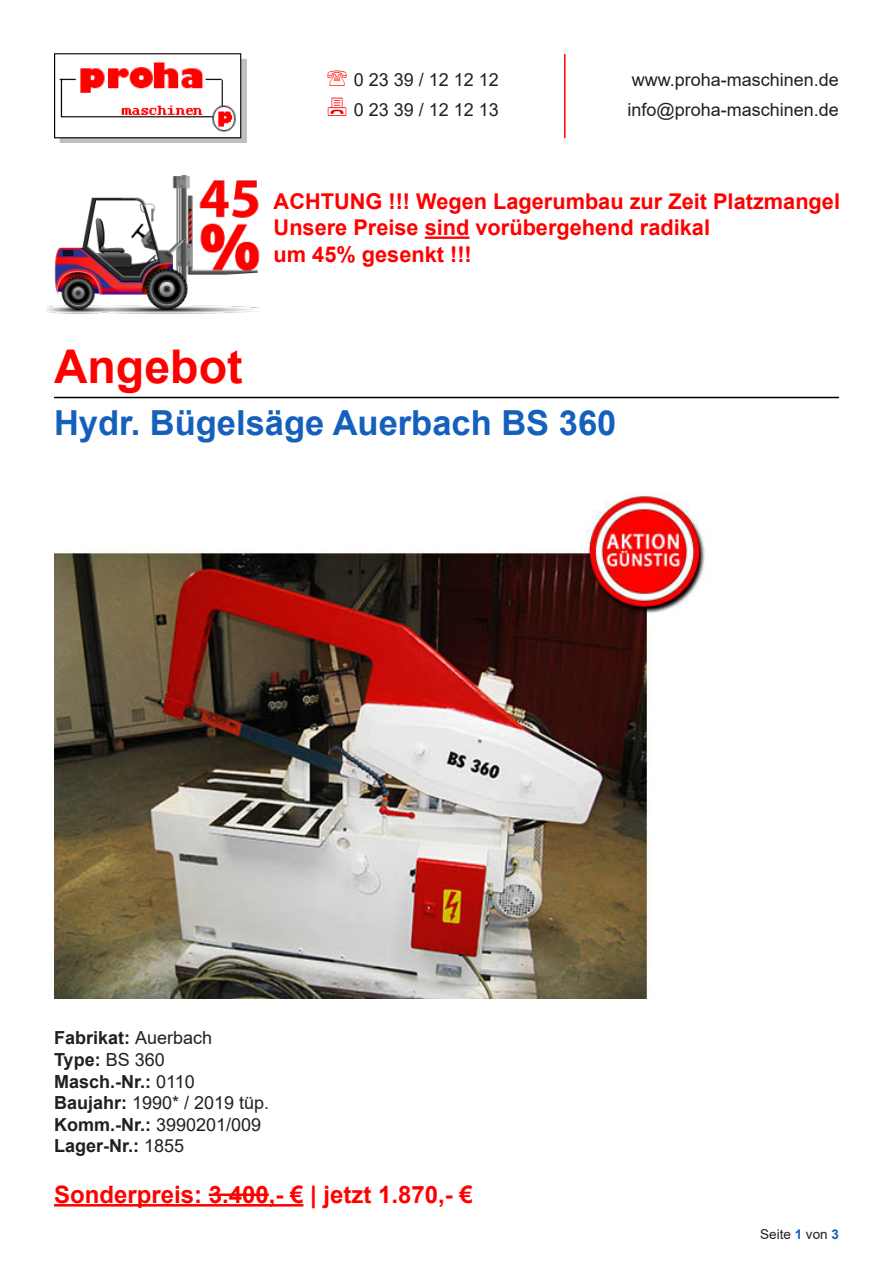
<style>
.page{position:relative;width:893px;height:1263px;background:#fff}
.page>*{position:absolute;margin:0;border:0;box-sizing:border-box;transform-origin:0 0}
.t1{font:700 46.5px "Arial";color:#f00}
.t2{font:700 34.5px "Arial";color:#1560bd}
.para{font:700 24px "Arial";color:#f00}
.para-2{font:700 21.75px/26.1px "Arial";color:#f00}
.para-3{font:18px "Arial";color:#231f20}
.para-4{font:700 18px "Arial";color:#231f20}
.t3{font:13.5px "Arial";color:#231f20}
.s1{font-weight:400}
.s2{font-weight:700}
.s3{font-weight:700;color:#1560bd}
</style>
<div class="page">
<img style="left:47px;top:175px;width:212px;height:139px">
<hr style="left:425px;top:237px;width:44px;height:2px;background:#f00">
<hr style="left:54px;top:397px;width:785px;height:1px;background:#000">
<hr style="left:54px;top:1204px;width:249px;height:2px;background:#f00">
<hr style="left:209px;top:1193px;width:60px;height:3px;background:#f00">
<img style="left:54px;top:492px;width:651px;height:506px">
<img style="left:54px;top:53px;width:193px;height:89px">
<hr style="left:564px;top:54px;width:2px;height:84px;background:#f00">
<p class="para-3" style="left:354px;top:67px;width:147px">0 23 39 / 12 12 12</p>
<p class="para-3" style="left:632px;top:67px;width:209px">www.proha-maschinen.de</p>
<p class="para-3" style="left:354px;top:97px;width:147px">0 23 39 / 12 12 13</p>
<p class="para-3" style="left:628px;top:97px;width:213px">info@proha-maschinen.de</p>
<p class="para-2" style="left:274px;top:189px;width:568px">ACHTUNG !!! Wegen Lagerumbau zur Zeit Platzmangel<br>Unsere Preise sind vorübergehend radikal<br>um 45% gesenkt !!!</p>
<p class="t1" style="left:54px;top:334px;width:190px">Angebot</p>
<p class="t2" style="left:54px;top:398px;width:564px">Hydr. Bügelsäge Auerbach BS 360</p>
<p class="para-4" style="left:54px;top:1025px;width:160px">Fabrikat: <span class="s1">Auerbach</span></p>
<p class="para-4" style="left:54px;top:1047px;width:112px">Type: <span class="s1">BS 360</span></p>
<p class="para-4" style="left:54px;top:1068px;width:142px">Masch.-Nr.: <span class="s1">0110</span></p>
<p class="para-3" style="left:54px;top:1090px;width:217px"><span class="s2">Baujahr:</span> 1990* / 2019 tüp.</p>
<p class="para-3" style="left:54px;top:1112px;width:209px"><span class="s2">Komm.-Nr.:</span> 3990201/009</p>
<p class="para-4" style="left:54px;top:1133px;width:132px">Lager-Nr.: <span class="s1">1855</span></p>
<p class="para" style="left:54px;top:1177px;width:420px">Sonderpreis: 3.400,- € | jetzt 1.870,- €</p>
<p class="t3" style="left:760px;top:1225px;width:80px">Seite <span class="s3">1</span> von <span class="s3">3</span></p>
</div>
